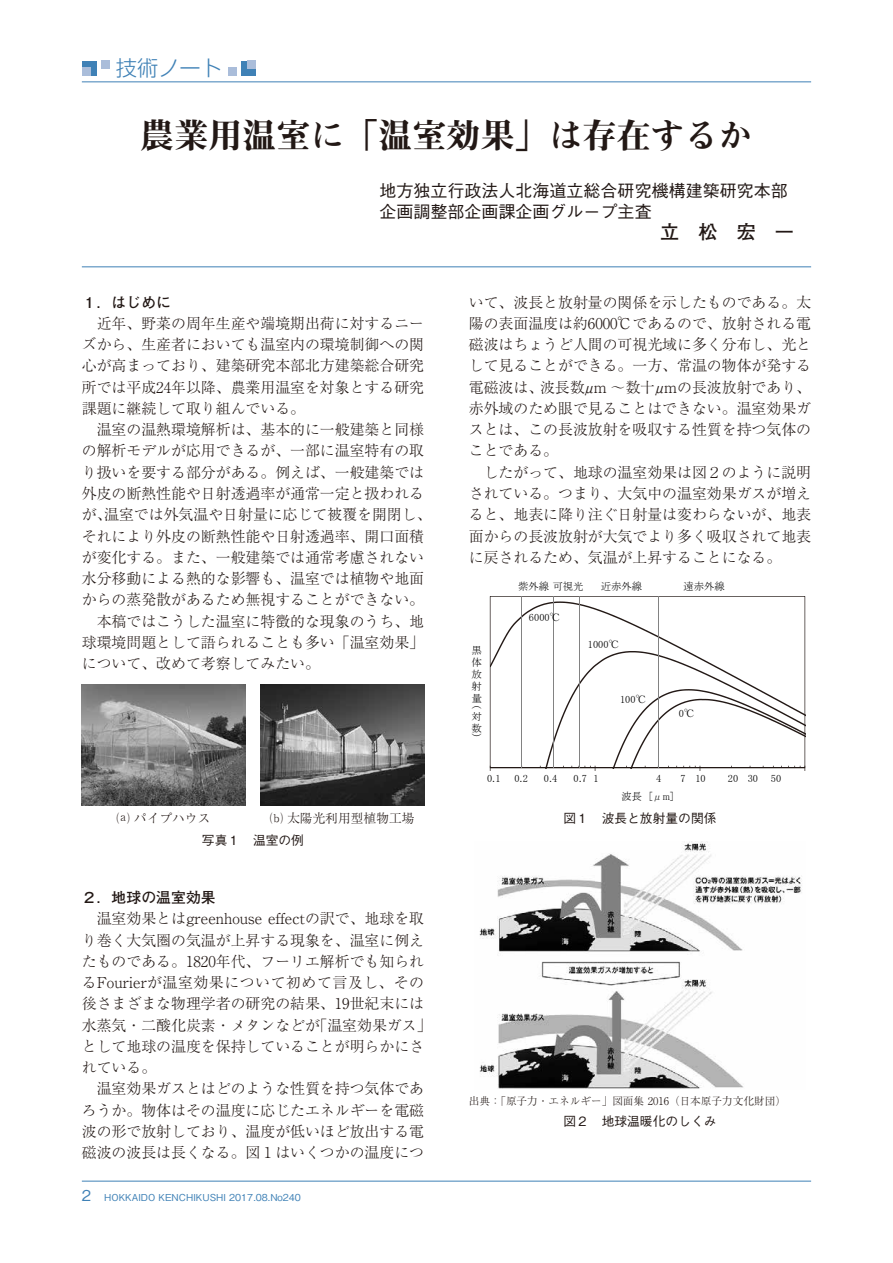
<style>
.page{position:relative;width:893px;height:1263px;background:#fff}
.page>*{position:absolute;margin:0;border:0;box-sizing:border-box;transform-origin:0 0}
.t1{font:34.05px "Midashi Min Pro MA31";color:#221815}
.t2{font:300 21.3px "Shin Go Pro";color:#3f81b6}
.t3{font:700 19.2px "Futo Go B101 Pro";color:#221815}
.t4{font:500 16.95px/21.3px "Gothic BBB Pro";color:#221815}
.t5{font:300 14.85px/21.3px "Ryumin Pro";color:#221815}
.t6{font:700 14.85px "Futo Go B101 Pro";color:#221815}
.t7{font:500 12.75px "Gothic BBB Pro";color:#221815}
.t8{font:300 12.75px "Ryumin Pro";color:#221815}
.t9{font:300 10.65px "Ryumin Pro";color:#221815}
.t10{font:10.35px/12.1px "MS P Mincho";color:#000;text-align:justify}
.t11{font:500 9.6px "Gothic BBB Pro";color:#3f81b6}
.s1{font-size:14.85px}
</style>
<div class="page">
<hr style="left:82px;top:1181px;width:729px;height:1px;background:#3f81b6">
<hr style="left:82px;top:82px;width:729px;height:1px;background:#3f81b6">
<div style="left:82px;top:61px;width:15px;height:14px;background:#3f81b6"></div>
<div style="left:82px;top:67px;width:8px;height:8px;background:#aabdda"></div>
<div style="left:101px;top:61px;width:8px;height:8px;background:#aabdda"></div>
<div style="left:241px;top:61px;width:15px;height:14px;background:#3f81b6"></div>
<div style="left:248px;top:61px;width:8px;height:8px;background:#aabdda"></div>
<div style="left:229px;top:67px;width:8px;height:8px;background:#aabdda"></div>
<img style="left:82px;top:685px;width:164px;height:121px">
<img style="left:260px;top:685px;width:164px;height:121px">
<svg style="left:490px;top:596px;width:315px;height:5px"></svg>
<svg style="left:490px;top:601px;width:315px;height:168px"></svg>
<hr style="left:522px;top:596px;width:1px;height:172px;background:#828282">
<hr style="left:553px;top:596px;width:1px;height:172px;background:#828282">
<hr style="left:579px;top:596px;width:1px;height:172px;background:#828282">
<hr style="left:658px;top:596px;width:1px;height:172px;background:#828282">
<img style="left:479px;top:841px;width:323px;height:248px">
<hr style="left:82px;top:267px;width:729px;height:1px;background:#3f81b6">
<h2 class="t2" style="left:116px;top:51px;width:108px">技術ノート</h2>
<h1 class="t1" style="left:140px;top:109px;width:614px">農業用温室に「温室効果」は存在するか</h1>
<p class="t4" style="left:379px;top:178px;width:410px">地方独立行政法人北海道立総合研究機構建築研究本部企画調整部企画課企画グループ主査</p>
<p class="t3" style="left:660px;top:216px;width:135px">立　松　宏　一</p>
<p class="t6" style="left:82px;top:290px;width:91px">１．はじめに</p>
<p class="t5" style="left:82px;top:311px;width:351px">　近年、野菜の周年生産や端境期出荷に対するニーズから、生産者においても温室内の環境制御への関心が高まっており、建築研究本部北方建築総合研究所では平成24年以降、農業用温室を対象とする研究課題に継続して取り組んでいる。<br>　温室の温熱環境解析は、基本的に一般建築と同様の解析モデルが応用できるが、一部に温室特有の取り扱いを要する部分がある。例えば、一般建築では外皮の断熱性能や日射透過率が通常一定と扱われるが、温室では外気温や日射量に応じて被覆を開閉し、それにより外皮の断熱性能や日射透過率、開口面積が変化する。また、一般建築では通常考慮されない水分移動による熱的な影響も、温室では植物や地面からの蒸発散があるため無視することができない。　本稿ではこうした温室に特徴的な現象のうち、地球環境問題として語られることも多い「温室効果」について、改めて考察してみたい。</p>
<p class="t8" style="left:117px;top:809px;width:95px">⒜ パイプハウス</p>
<p class="t8" style="left:270px;top:809px;width:146px">⒝ 太陽光利用型植物工場</p>
<p class="t7" style="left:202px;top:830px;width:104px">写真１　温室の例</p>
<p class="t6" style="left:82px;top:885px;width:135px">２．地球の温室効果</p>
<p class="t5" style="left:82px;top:907px;width:351px">　温室効果とはgreenhouse effectの訳で、地球を取り巻く大気圏の気温が上昇する現象を、温室に例えたものである。1820年代、フーリエ解析でも知られるFourierが温室効果について初めて言及し、その後さまざまな物理学者の研究の結果、19世紀末には水蒸気・二酸化炭素・メタンなどが「温室効果ガス」として地球の温度を保持していることが明らかにされている。<br>　温室効果ガスとはどのような性質を持つ気体であろうか。物体はその温度に応じたエネルギーを電磁波の形で放射しており、温度が低いほど放出する電磁波の波長は長くなる。図１はいくつかの温度につ</p>
<p class="t11" style="left:82px;top:1190px;width:221px"><span class="s1">2</span> HOKKAIDO KENCHIKUSHI 2017.08.No240</p>
<p class="t5" style="left:469px;top:290px;width:344px">いて、波長と放射量の関係を示したものである。太陽の表面温度は約6000℃であるので、放射される電磁波はちょうど人間の可視光域に多く分布し、光として見ることができる。一方、常温の物体が発する電磁波は、波長数μm ～数十μmの長波放射であり、赤外域のため眼で見ることはできない。温室効果ガスとは、この長波放射を吸収する性質を持つ気体のことである。<br>　したがって、地球の温室効果は図２のように説明されている。つまり、大気中の温室効果ガスが増えると、地表に降り注ぐ日射量は変わらないが、地表面からの長波放射が大気でより多く吸収されて地表に戻されるため、気温が上昇することになる。</p>
<p class="t10" style="left:518px;top:580px;width:67px">紫外線可視光</p>
<p class="t10" style="left:601px;top:580px;width:43px">近赤外線</p>
<p class="t10" style="left:683px;top:580px;width:43px">遠赤外線</p>
<p class="t10" style="left:472px;top:644px;width:12px">黒体放射量</p>
<p class="t10" style="left:472px;top:703px;width:11px">（</p>
<p class="t10" style="left:472px;top:710px;width:12px">対数</p>
<p class="t10" style="left:472px;top:732px;width:11px">）</p>
<p class="t10" style="left:529px;top:611px;width:33px">6000℃</p>
<p class="t10" style="left:588px;top:638px;width:33px">1000℃</p>
<p class="t10" style="left:620px;top:693px;width:28px">100℃</p>
<p class="t10" style="left:679px;top:708px;width:17px">0℃</p>
<p class="t10" style="left:487px;top:772px;width:15px">0.1</p>
<p class="t10" style="left:514px;top:772px;width:15px">0.2</p>
<p class="t10" style="left:544px;top:772px;width:15px">0.4</p>
<p class="t10" style="left:573px;top:772px;width:27px">0.7 1</p>
<p class="t10" style="left:656px;top:772px;width:7px">4</p>
<p class="t10" style="left:681px;top:772px;width:27px">7 10</p>
<p class="t10" style="left:728px;top:772px;width:55px">20 30 50</p>
<p class="t10" style="left:621px;top:790px;width:54px">波長 [μm]</p>
<p class="t7" style="left:563px;top:808px;width:155px">図１　波長と放射量の関係</p>
<p class="t9" style="left:469px;top:1093px;width:319px">出典：｢原子力・エネルギー｣図面集 2016（日本原子力文化財団）</p>
<p class="t7" style="left:563px;top:1111px;width:155px">図２　地球温暖化のしくみ</p>
</div>
